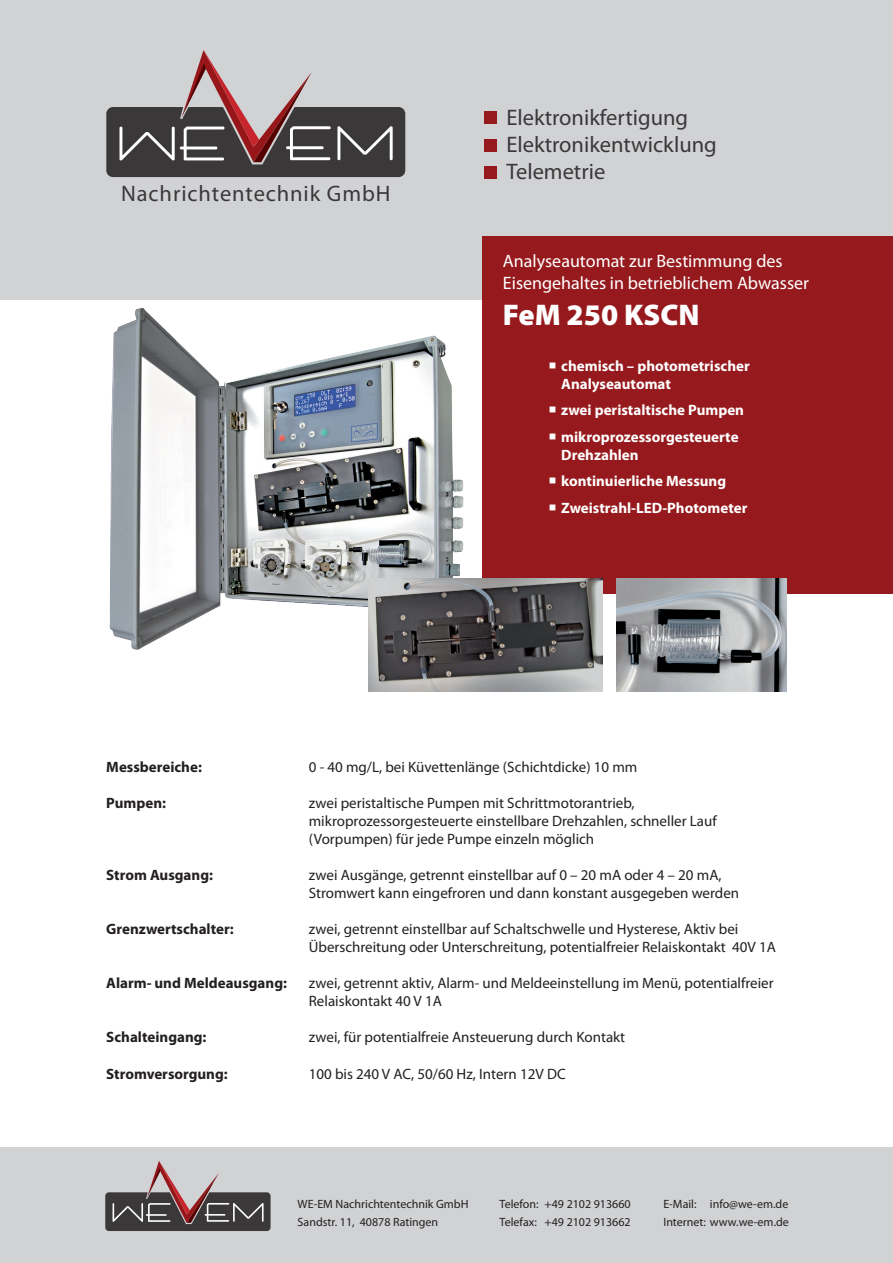
<style>
.page{position:relative;width:893px;height:1263px;background:#fff}
.page>*{position:absolute;margin:0;border:0;box-sizing:border-box;transform-origin:0 0}
.t1{font:900 30px "Myriad Pro";color:#fff}
.t2{font:22.5px/27px "Myriad Pro";color:#3b383a}
.t3{font:22.5px "Myriad Pro";letter-spacing:.04em;color:#3b383a}
.t4{font:18px/21.6px "Myriad Pro";color:#fff}
.t5{font:15px/18px "Myriad Pro";color:#231f20}
.t6{font:700 15px/26.5px "Myriad Pro";color:#fff}
.t7{font:700 15px "Myriad Pro";color:#231f20}
.t8{font:12px/18px "Myriad Pro";color:#231f20}
</style>
<div class="page">
<div style="left:0;top:1148px;width:893px;height:115px;background:#d1d2d4"></div>
<svg style="left:105px;top:1161px;width:166px;height:70px"></svg>
<div style="left:0;top:0;width:893px;height:300px;background:#d1d2d4"></div>
<svg style="left:106px;top:50px;width:299px;height:127px"></svg>
<div style="left:484px;top:111px;width:13px;height:13px;background:#961a1d"></div>
<div style="left:484px;top:166px;width:13px;height:13px;background:#961a1d"></div>
<div style="left:484px;top:139px;width:13px;height:13px;background:#961a1d"></div>
<div style="left:483px;top:236px;width:410px;height:96px;background:#961a1d"></div>
<div style="left:483px;top:300px;width:410px;height:293px;background:#961a1d"></div>
<img style="left:109px;top:307px;width:355px;height:343px">
<img style="left:616px;top:578px;width:171px;height:113px">
<img style="left:368px;top:578px;width:235px;height:113px">
<h2 class="t3" style="left:121px;top:179px;width:271px">Nachrichtentechnik GmbH</h2>
<h2 class="t2" style="left:506px;top:104px;width:212px">Elektronikfertigung<br>Elektronikentwicklung<br>Telemetrie</h2>
<p class="t4" style="left:503px;top:250px;width:308px">Analyseautomat zur Bestimmung des<br>Eisengehaltes in betrieblichem Abwasser</p>
<h1 class="t1" style="left:503px;top:298px;width:198px">FeM 250 KSCN</h1>
<p class="t6" style="left:561px;top:356px;width:190px;line-height:18px">chemisch – photometrischer<br>Analyseautomat</p>
<p class="t6" style="left:561px;top:396px;width:184px">zwei peristaltische Pumpen mikroprozessorgesteuerte</p>
<p class="t6" style="left:561px;top:441px;width:188px">Drehzahlen<br>kontinuierliche Messung<br>Zweistrahl-LED-Photometer</p>
<p class="t7" style="left:106px;top:758px;width:97px">Messbereiche:</p>
<p class="t5" style="left:309px;top:758px;width:330px">0 - 40 mg/L, bei Küvettenlänge (Schichtdicke) 10 mm</p>
<p class="t7" style="left:106px;top:794px;width:61px">Pumpen:</p>
<p class="t5" style="left:309px;top:794px;width:409px">zwei peristaltische Pumpen mit Schrittmotorantrieb, mikroprozessorgesteuerte einstellbare Drehzahlen, schneller Lauf (Vorpumpen) für jede Pumpe einzeln möglich</p>
<p class="t7" style="left:106px;top:866px;width:108px">Strom Ausgang:</p>
<p class="t5" style="left:309px;top:866px;width:432px">zwei Ausgänge, getrennt einstellbar auf 0 – 20 mA oder 4 – 20 mA,<br>Stromwert kann eingefroren und dann konstant ausgegeben werden</p>
<p class="t7" style="left:106px;top:920px;width:129px">Grenzwertschalter:</p>
<p class="t5" style="left:309px;top:920px;width:469px">zwei, getrennt einstellbar auf Schaltschwelle und Hysterese, Aktiv bei<br>Überschreitung oder Unterschreitung, potentialfreier Relaiskontakt 40V 1A</p>
<p class="t7" style="left:106px;top:974px;width:182px">Alarm- und Meldeausgang:</p>
<p class="t5" style="left:309px;top:974px;width:466px">zwei, getrennt aktiv, Alarm- und Meldeeinstellung im Menü, potentialfreier<br>Relaiskontakt 40 V 1A</p>
<p class="t7" style="left:106px;top:1028px;width:102px">Schalteingang:</p>
<p class="t5" style="left:309px;top:1028px;width:318px">zwei, für potentialfreie Ansteuerung durch Kontakt</p>
<p class="t7" style="left:106px;top:1064px;width:123px">Stromversorgung:</p>
<p class="t5" style="left:309px;top:1064px;width:258px">100 bis 240 V AC, 50/60 Hz, Intern 12V DC</p>
<p class="t8" style="left:298px;top:1195px;width:172px">WE-EM Nachrichtentechnik GmbH<br>Sandstr. 11, 40878 Ratingen</p>
<p class="t8" style="left:500px;top:1195px;width:133px">Telefon: +49 2102 913660<br>Telefax: +49 2102 913662</p>
<p class="t8" style="left:663px;top:1195px;width:127px">E-Mail: info@we-em.de<br>Internet: www.we-em.de</p>
</div>
